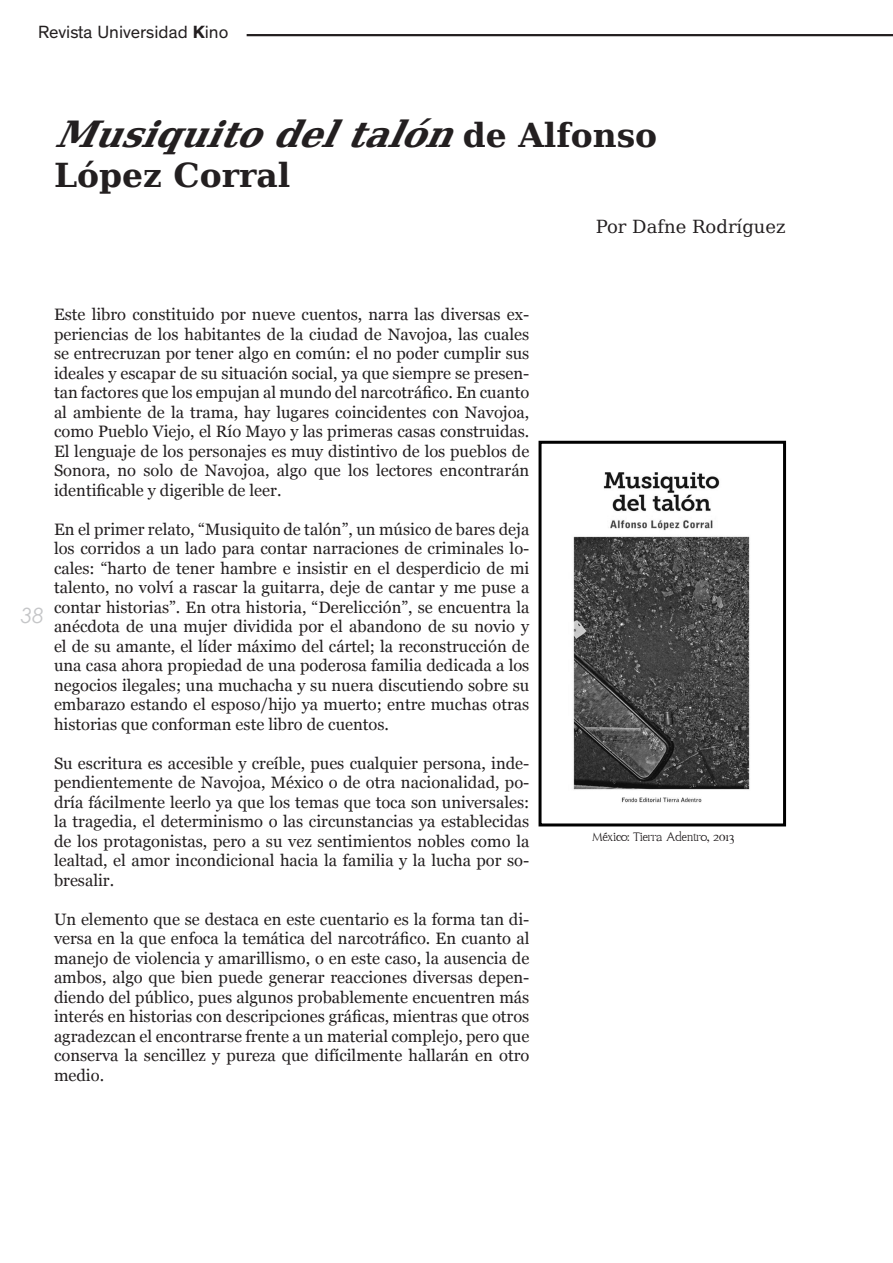
<style>
.page{position:relative;width:893px;height:1263px;background:#fff}
.page>*{position:absolute;margin:0;border:0;box-sizing:border-box;transform-origin:0 0}
.t1{font:italic 700 36px "Bitstream Vera Serif";color:#231f20}
.t2{font:700 33px "Bitstream Vera Serif";color:#231f20}
.t3{font:italic 21px "Century Gothic";color:#c5c6c8}
.t4{font:19.5px "Ventura Times";color:#231f20}
.t5{font:18px "Theinhardt";color:#231f20}
.t6{font:18px "Bitstream Vera Serif";color:#231f20}
.t7{font:16.5px/19.5px "Georgia";color:#231f20;text-align:justify}
.s1{font-weight:700}
.s2{font-style:normal;font-size:33px}
</style>
<div class="page">
<hr style="left:247px;top:34px;width:646px;height:2px;background:#231f20">
<img style="left:573px;top:472px;width:177px;height:331px">
<div style="left:538px;top:441px;width:248px;height:385px;border:3px solid #000"></div>
<p class="t5" style="left:38px;top:21px;width:192px">Revista Universidad <span class="s1">K</span>ino</p>
<p class="t1" style="left:54px;top:113px;width:605px">Musiquitodeltalón <span class="s2">d e A l f o n s o</span></p>
<p class="t2" style="left:54px;top:156px;width:238px">López Corral</p>
<p class="t6" style="left:596px;top:217px;width:191px">Por Dafne Rodríguez</p>
<p class="t3" style="left:21px;top:601px;width:25px">38</p>
<p class="t7" style="left:54px;top:305px;width:477px">Este libro constituido por nueve cuentos, narra las diversas ex&shy;periencias de los habitantes de la ciudad de Navojoa, las cuales se entrecruzan por tener algo en común: el no poder cumplir sus ideales y escapar de su situación social, ya que siempre se presen&shy;tan factores que los empujan al mundo del narcotráfico. En cuanto al ambiente de la trama, hay lugares coincidentes con Navojoa, como Pueblo Viejo, el Río Mayo y las primeras casas construidas.<br>El lenguaje de los personajes es muy distintivo de los pueblos de Sonora, no solo de Navojoa, algo que los lectores encontrarán identificable y digerible de leer.</p>
<p class="t7" style="left:54px;top:519px;width:477px">En el primer relato, “Musiquito de talón”, un músico de bares deja los corridos a un lado para contar narraciones de criminales lo&shy;cales: “harto de tener hambre e insistir en el desperdicio de mi talento, no volví a rascar la guitarra, deje de cantar y me puse a contar historias”. En otra historia, “Derelicción”, se encuentra la anécdota de una mujer dividida por el abandono de su novio y el de su amante, el líder máximo del cártel; la reconstrucción de una casa ahora propiedad de una poderosa familia dedicada a los negocios ilegales; una muchacha y su nuera discutiendo sobre su embarazo estando el esposo/hijo ya muerto; entre muchas otras historias que conforman este libro de cuentos.</p>
<p class="t7" style="left:54px;top:753px;width:477px">Su escritura es accesible y creíble, pues cualquier persona, inde&shy;pendientemente de Navojoa, México o de otra nacionalidad, po&shy;dría fácilmente leerlo ya que los temas que toca son universales: la tragedia, el determinismo o las circunstancias ya establecidas de los protagonistas, pero a su vez sentimientos nobles como la lealtad, el amor incondicional hacia la familia y la lucha por so&shy;bresalir.</p>
<p class="t7" style="left:54px;top:909px;width:477px">Un elemento que se destaca en este cuentario es la forma tan di&shy;versa en la que enfoca la temática del narcotráfico. En cuanto al manejo de violencia y amarillismo, o en este caso, la ausencia de ambos, algo que bien puede generar reacciones diversas depen&shy;diendo del público, pues algunos probablemente encuentren más interés en historias con descripciones gráficas, mientras que otros agradezcan el encontrarse frente a un material complejo, pero que conserva la sencillez y pureza que difícilmente hallarán en otro medio.</p>
<p class="t4" style="left:592px;top:829px;width:144px">México: Tierra Adentro, 2013</p>
</div>
